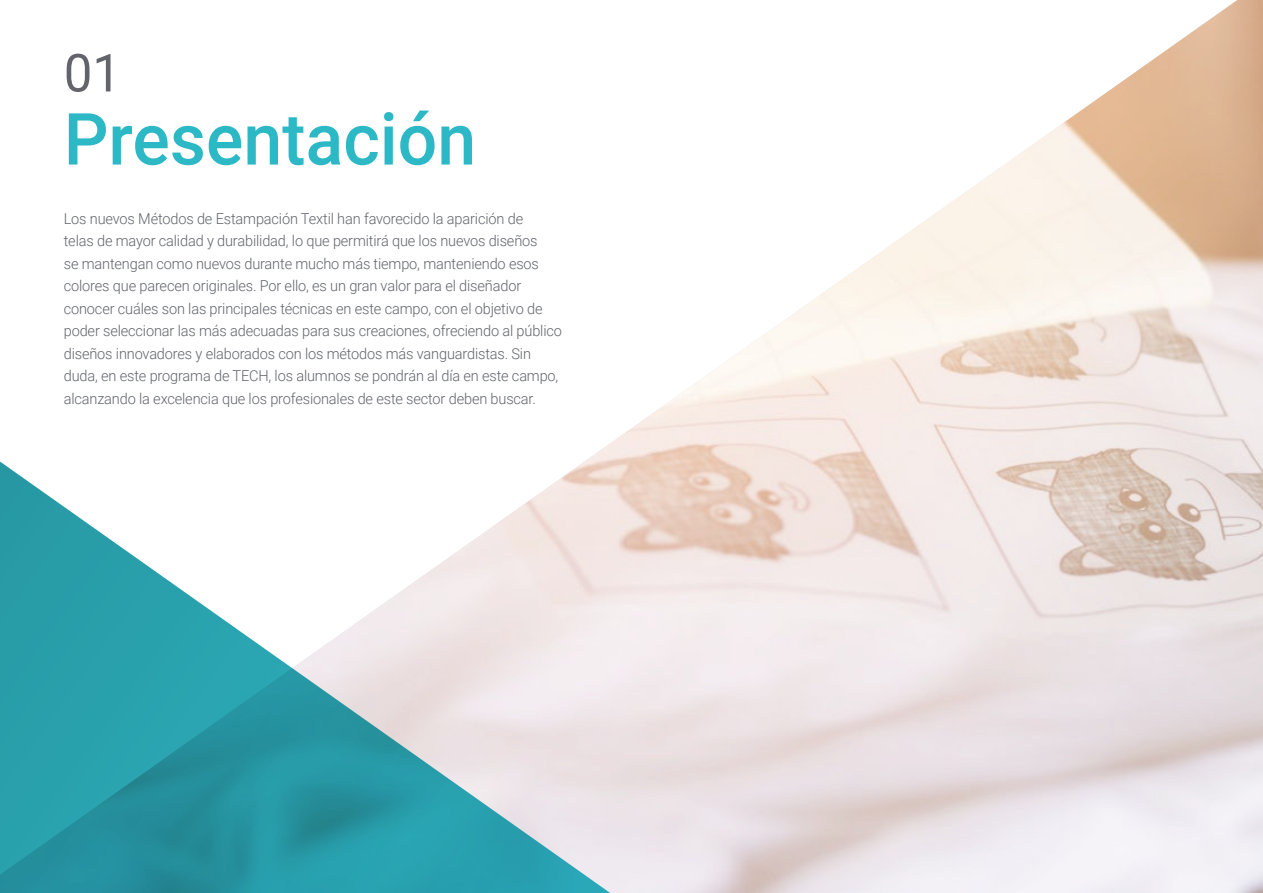
<style>
.page{position:relative;width:1263px;height:893px;background:#fff}
.page>*{position:absolute;margin:0;border:0;box-sizing:border-box;transform-origin:0 0}
.t1{font:500 72px "Roboto";color:#2db8c5}
.t2{font:52.5px "Roboto";color:#61646a}
.t3{font:300 15px/22.5px "Roboto";letter-spacing:-.01em;color:#61646a}
</style>
<div class="page">
<img style="left:607px;top:0;width:656px;height:893px">
<svg style="left:0;top:446px;width:640px;height:447px"></svg>
<h2 class="t2" style="left:64px;top:36px;width:59px">01</h2>
<h1 class="t1" style="left:64px;top:89px;width:414px">Presentación</h1>
<p class="t3" style="left:64px;top:207px;width:500px">Los nuevos Métodos de Estampación Textil han favorecido la aparición de<br>telas de mayor calidad y durabilidad, lo que permitirá que los nuevos diseños<br>se mantengan como nuevos durante mucho más tiempo, manteniendo esos colores que parecen originales. Por ello, es un gran valor para el diseñador conocer cuáles son las principales técnicas en este campo, con el objetivo de poder seleccionar las más adecuadas para sus creaciones, ofreciendo al público diseños innovadores y elaborados con los métodos más vanguardistas. Sin duda, en este programa de TECH, los alumnos se pondrán al día en este campo, alcanzando la excelencia que los profesionales de este sector deben buscar.</p>
</div>
